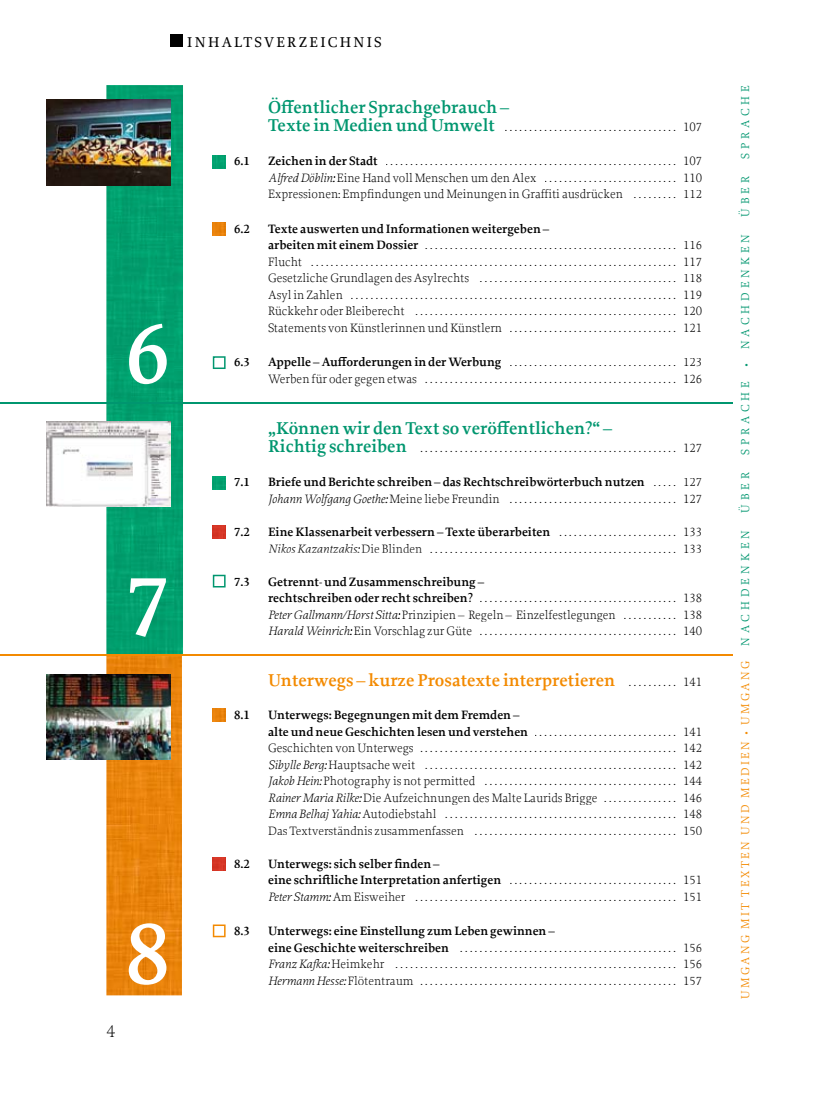
<style>
.page{position:relative;width:830px;height:1106px;background:#fff}
.page>*{position:absolute;margin:0;border:0;box-sizing:border-box;transform-origin:0 0}
.t1{font:90px "Proforma CV Semi Bold SC";color:#fff}
.t2{font:700 18px "Proforma CV Semi";color:#00966f}
.t3{font:700 18px "Proforma CV Semi";color:#f38a01}
.t4{font:18px "Proforma CV Ultra Light SC";color:#000}
.t5{font:15px "Proforma CV Medium";letter-spacing:.15em;color:#000}
.t6{font:12.75px/16.5px "Proforma CV Light";color:#000}
.t7{font:12.75px "Proforma CV Light SC";color:#000}
.t8{font:700 12.75px/16.5px "Proforma CV Semi";color:#000}
.t9{font:12.75px "Proforma CV Semi Bold SC";color:#000}
.t10{font:12px "Proforma CV";letter-spacing:.33em;color:#00966f}
.t11{font:12px "Proforma CV";letter-spacing:.21em;color:#f38a01}
.s1{font-family:"Proforma CV Semi";font-weight:700;font-size:18px;color:#00966f}
.s2{font-family:"Proforma CV Semi";font-weight:700}
.s3{font-style:italic}
.s4{font-family:"Proforma CV Light SC"}
.s5{font-family:"Proforma CV Light SC";font-weight:400}
.s6{font-family:"Proforma CV Light SC";font-weight:400;font-size:12.75px;color:#000}
</style>
<div class="page">
<div style="left:170px;top:34px;width:13px;height:13px;background:#000"></div>
<img style="left:106px;top:656px;width:76px;height:339px">
<div style="left:106px;top:85px;width:77px;height:570px;background:#009f6d"></div>
<hr style="left:0;top:402px;width:731px;height:2px;background:#00966f">
<hr style="left:0;top:654px;width:731px;height:2px;background:#f38a01">
<svg style="left:213px;top:223px;width:12px;height:13px"></svg>
<svg style="left:213px;top:356px;width:12px;height:13px"></svg>
<svg style="left:213px;top:477px;width:12px;height:12px"></svg>
<svg style="left:213px;top:574px;width:12px;height:13px"></svg>
<svg style="left:213px;top:526px;width:12px;height:12px"></svg>
<svg style="left:213px;top:708px;width:12px;height:13px"></svg>
<svg style="left:213px;top:857px;width:12px;height:13px"></svg>
<svg style="left:213px;top:924px;width:12px;height:13px"></svg>
<svg style="left:213px;top:155px;width:12px;height:13px"></svg>
<img style="left:47px;top:100px;width:123px;height:85px">
<img style="left:47px;top:421px;width:123px;height:85px">
<img style="left:47px;top:674px;width:123px;height:85px">
<h1 class="t1" style="left:125px;top:296px;width:47px">6</h1>
<h1 class="t1" style="left:125px;top:549px;width:47px">7</h1>
<h1 class="t1" style="left:125px;top:896px;width:47px">8</h1>
<h2 class="t4" style="left:106px;top:1020px;width:10px">4</h2>
<p class="t5" style="left:187px;top:33px;width:196px">INHALTSVERZEICHNIS</p>
<h2 class="t2" style="left:268px;top:96px;width:242px">Ö≠entlicher Sprachgebrauch –</h2>
<p class="t7" style="left:268px;top:119px;width:435px"><span class="s1">Texte in Medien und Umwelt</span> . . . . . . . . . . . . . . . . . . . . . . . . . . . . . . . . . . . 107</p>
<p class="t9" style="left:234px;top:153px;width:17px">6.1</p>
<p class="t7" style="left:268px;top:153px;width:435px"><span class="s2">Zeichen in der Stadt</span> . . . . . . . . . . . . . . . . . . . . . . . . . . . . . . . . . . . . . . . . . . . . . . . . . . . . . . . . . . . 107</p>
<p class="t6" style="left:268px;top:169px;width:435px"><span class="s3">Alfred Döblin:</span> Eine Hand voll Menschen um den Alex . . . . . . . . . . . . . . . . . . . . . . . . . . . <span class="s4">110<br></span>Expressionen: Empfindungen und Meinungen in Graffiti ausdrücken . . . . . . . . . <span class="s4">112</span></p>
<p class="t9" style="left:234px;top:221px;width:17px">6.2</p>
<p class="t8" style="left:268px;top:220px;width:282px">Texte auswerten und Informationen weitergeben –</p>
<p class="t7" style="left:268px;top:237px;width:435px"><span class="s2">arbeiten mit einem Dossier</span> . . . . . . . . . . . . . . . . . . . . . . . . . . . . . . . . . . . . . . . . . . . . . . . . . . . 116</p>
<p class="t6" style="left:268px;top:253px;width:435px;text-align:justify">Flucht . . . . . . . . . . . . . . . . . . . . . . . . . . . . . . . . . . . . . . . . . . . . . . . . . . . . . . . . . . . . . . . . . . . . . . . . . . <span class="s4">117<br></span>Gesetzliche Grundlagen des Asylrechts . . . . . . . . . . . . . . . . . . . . . . . . . . . . . . . . . . . . . . . . <span class="s4">118<br></span>Asyl in Zahlen . . . . . . . . . . . . . . . . . . . . . . . . . . . . . . . . . . . . . . . . . . . . . . . . . . . . . . . . . . . . . . . . . . <span class="s4">119<br></span>Rückkehr oder Bleiberecht . . . . . . . . . . . . . . . . . . . . . . . . . . . . . . . . . . . . . . . . . . . . . . . . . . . . . <span class="s4">120<br></span>Statements von Künstlerinnen und Künstlern . . . . . . . . . . . . . . . . . . . . . . . . . . . . . . . . . . <span class="s4">121</span></p>
<p class="t9" style="left:234px;top:354px;width:17px">6.3</p>
<p class="t7" style="left:268px;top:354px;width:435px"><span class="s2">Appelle – Au≠orderungen in der Werbung</span> . . . . . . . . . . . . . . . . . . . . . . . . . . . . . . . . . . 123</p>
<p class="t6" style="left:268px;top:370px;width:435px">Werben für oder gegen etwas . . . . . . . . . . . . . . . . . . . . . . . . . . . . . . . . . . . . . . . . . . . . . . . . . . . <span class="s4">126</span></p>
<h2 class="t2" style="left:268px;top:417px;width:345px">„Können wir den Text so verö≠entlichen?“ –</h2>
<p class="t7" style="left:268px;top:440px;width:435px"><span class="s1">Richtig schreiben</span> . . . . . . . . . . . . . . . . . . . . . . . . . . . . . . . . . . . . . . . . . . . . . . . . . . . . 127</p>
<p class="t9" style="left:234px;top:474px;width:17px">7.1</p>
<p class="t8" style="left:268px;top:474px;width:435px">Briefe und Berichte schreiben – das Rechtschreibwörterbuch nutzen <span class="s5">. . . . . 127</span></p>
<p class="t6" style="left:268px;top:490px;width:435px"><span class="s3">Johann Wolfgang Goethe:</span> Meine liebe Freundin . . . . . . . . . . . . . . . . . . . . . . . . . . . . . . . . . . <span class="s4">127</span></p>
<p class="t9" style="left:234px;top:524px;width:17px">7.2</p>
<p class="t8" style="left:268px;top:523px;width:435px">Eine Klassenarbeit verbessern – Texte überarbeiten <span class="s5">. . . . . . . . . . . . . . . . . . . . . . . . 133</span></p>
<p class="t6" style="left:268px;top:540px;width:435px"><span class="s3">Nikos Kazantzakis:</span> Die Blinden . . . . . . . . . . . . . . . . . . . . . . . . . . . . . . . . . . . . . . . . . . . . . . . . . . <span class="s4">133</span></p>
<p class="t9" style="left:234px;top:573px;width:17px">7.3</p>
<p class="t8" style="left:268px;top:573px;width:217px">Getrennt- und Zusammenschreibung –</p>
<p class="t7" style="left:268px;top:590px;width:435px"><span class="s2">rechtschreiben oder recht schreiben?</span> . . . . . . . . . . . . . . . . . . . . . . . . . . . . . . . . . . . . . . . . 138</p>
<p class="t6" style="left:268px;top:606px;width:435px"><span class="s3">Peter Gallmann/Horst Sitta:</span> Prinzipien – Regeln – Einzelfestlegungen . . . . . . . . . . . <span class="s4">138<br></span><span class="s3">Harald Weinrich:</span> Ein Vorschlag zur Güte . . . . . . . . . . . . . . . . . . . . . . . . . . . . . . . . . . . . . . . . <span class="s4">140</span></p>
<h2 class="t3" style="left:268px;top:669px;width:435px">Unterwegs – kurze Prosatexte interpretieren <span class="s6">. . . . . . . . . . 141</span></h2>
<p class="t9" style="left:234px;top:707px;width:17px">8.1</p>
<p class="t8" style="left:268px;top:706px;width:435px">Unterwegs: Begegnungen mit dem Fremden –<br>alte und neue Geschichten lesen und verstehen <span class="s5">. . . . . . . . . . . . . . . . . . . . . . . . . . . . . 141</span></p>
<p class="t6" style="left:268px;top:739px;width:435px;text-align:justify">Geschichten von Unterwegs . . . . . . . . . . . . . . . . . . . . . . . . . . . . . . . . . . . . . . . . . . . . . . . . . . . . <span class="s4">142<br></span><span class="s3">Sibylle Berg:</span> Hauptsache weit . . . . . . . . . . . . . . . . . . . . . . . . . . . . . . . . . . . . . . . . . . . . . . . . . . . <span class="s4">142<br></span><span class="s3">Jakob Hein:</span> Photography is not permitted . . . . . . . . . . . . . . . . . . . . . . . . . . . . . . . . . . . . . . . <span class="s4">144<br></span><span class="s3">Rainer Maria Rilke:</span> Die Aufzeichnungen des Malte Laurids Brigge . . . . . . . . . . . . . . . <span class="s4">146<br></span><span class="s3">Emna Belhaj Yahia:</span> Autodiebstahl . . . . . . . . . . . . . . . . . . . . . . . . . . . . . . . . . . . . . . . . . . . . . . . <span class="s4">148<br></span>Das Textverständnis zusammenfassen . . . . . . . . . . . . . . . . . . . . . . . . . . . . . . . . . . . . . . . . . <span class="s4">150</span></p>
<p class="t9" style="left:234px;top:855px;width:17px">8.2</p>
<p class="t8" style="left:268px;top:855px;width:435px">Unterwegs: sich selber finden –<br>eine schri◊liche Interpretation anfertigen <span class="s5">. . . . . . . . . . . . . . . . . . . . . . . . . . . . . . . . . . 151</span></p>
<p class="t6" style="left:268px;top:888px;width:435px"><span class="s3">Peter Stamm:</span> Am Eisweiher . . . . . . . . . . . . . . . . . . . . . . . . . . . . . . . . . . . . . . . . . . . . . . . . . . . . . <span class="s4">151</span></p>
<p class="t9" style="left:234px;top:923px;width:17px">8.3</p>
<p class="t8" style="left:268px;top:922px;width:288px">Unterwegs: eine Einstellung zum Leben gewinnen –</p>
<p class="t7" style="left:268px;top:939px;width:435px"><span class="s2">eine Geschichte weiterschreiben</span> . . . . . . . . . . . . . . . . . . . . . . . . . . . . . . . . . . . . . . . . . . . . 156</p>
<p class="t6" style="left:268px;top:955px;width:435px"><span class="s3">Franz Kafka:</span> Heimkehr . . . . . . . . . . . . . . . . . . . . . . . . . . . . . . . . . . . . . . . . . . . . . . . . . . . . . . . . . <span class="s4">156<br></span><span class="s3">Hermann Hesse:</span> Flötentraum . . . . . . . . . . . . . . . . . . . . . . . . . . . . . . . . . . . . . . . . . . . . . . . . . . . . <span class="s4">157</span></p>
<p class="t10" style="left:737px;top:159px;width:75px;rotate:-90deg">SPRACHE</p>
<p class="t10" style="left:737px;top:217px;width:42px;rotate:-90deg">ÜBER</p>
<p class="t10" style="left:737px;top:455px;width:222px;rotate:-90deg">SPRACHE • NACHDENKEN</p>
<p class="t10" style="left:737px;top:513px;width:42px;rotate:-90deg">ÜBER</p>
<p class="t10" style="left:737px;top:645px;width:117px;rotate:-90deg">NACHDENKEN</p>
<p class="t11" style="left:737px;top:999px;width:340px;rotate:-90deg">UMGANG MIT TEXTEN UND MEDIEN • UMGANG</p>
</div>
